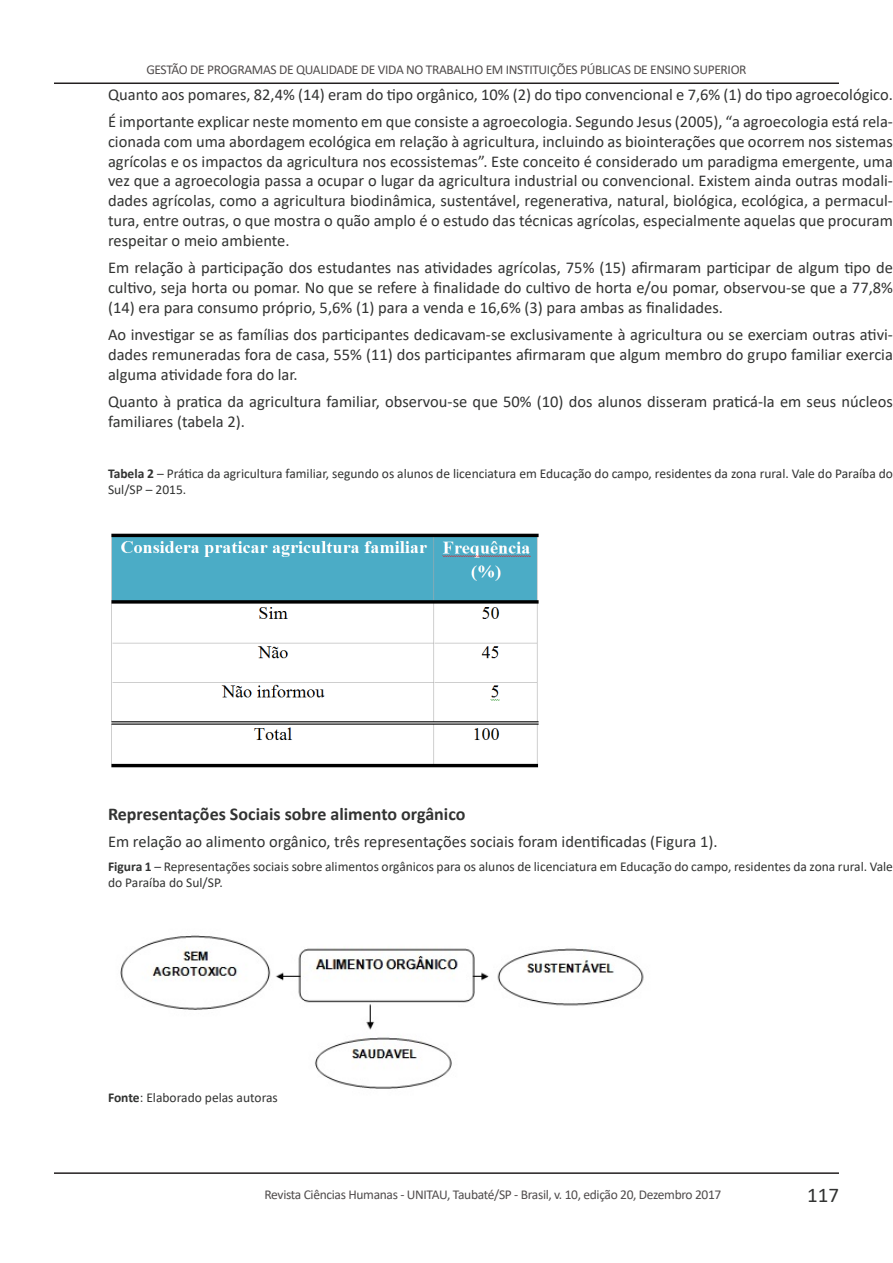
<style>
.page{position:relative;width:893px;height:1263px;background:#fff}
.page>*{position:absolute;margin:0;border:0;box-sizing:border-box;transform-origin:0 0}
.t1{font:21px "Calibri";color:#323332}
.Corpo_Texto_-_Referê{font:700 18px "Calibri";color:#323332}
.Corpo_Texto_-_Referê-2{font:16.5px/19.8px "Calibri";color:#323332;text-align:justify}
.Corpo_Texto_-_Referê-3{font:13.5px/16.2px "Calibri";color:#323332}
.t2{font:13.5px "Calibri";letter-spacing:-.025em;color:#504c4c}
.s1{font-weight:700}
</style>
<div class="page">
<hr style="left:54px;top:83px;width:785px;height:1px;background:#231f20">
<hr style="left:54px;top:1172px;width:785px;height:2px;background:#231f20">
<img style="left:120px;top:935px;width:524px;height:154px">
<img style="left:111px;top:533px;width:428px;height:235px">
<p class="t2" style="left:146px;top:60px;width:602px">GESTÃO DE PROGRAMAS DE QUALIDADE DE VIDA NO TRABALHO EM INSTITUIÇÕES PÚBLICAS DE ENSINO SUPERIOR</p>
<p class="Corpo_Texto_-_Referê-2" style="left:108px;top:84px;width:786px">Quanto aos pomares, 82,4% (14) eram do tipo orgânico, 10% (2) do tipo convencional e 7,6% (1) do tipo agroecológico.</p>
<p class="Corpo_Texto_-_Referê-2" style="left:108px;top:111px;width:786px">É importante explicar neste momento em que consiste a agroecologia. Segundo Jesus (2005), “a agroecologia está rela&shy;cionada com uma abordagem ecológica em relação à agricultura, incluindo as biointerações que ocorrem nos sistemas agrícolas e os impactos da agricultura nos ecossistemas”. Este conceito é considerado um paradigma emergente, uma vez que a agroecologia passa a ocupar o lugar da agricultura industrial ou convencional. Existem ainda outras modali&shy;dades agrícolas, como a agricultura biodinâmica, sustentável, regenerativa, natural, biológica, ecológica, a permacul&shy;tura, entre outras, o que mostra o quão amplo é o estudo das técnicas agrícolas, especialmente aquelas que procuram respeitar o meio ambiente.</p>
<p class="Corpo_Texto_-_Referê-2" style="left:108px;top:257px;width:786px">Em relação à participação dos estudantes nas atividades agrícolas, 75% (15) afirmaram participar de algum tipo de cultivo, seja horta ou pomar. No que se refere à finalidade do cultivo de horta e/ou pomar, observou-se que a 77,8% (14) era para consumo próprio, 5,6% (1) para a venda e 16,6% (3) para ambas as finalidades.</p>
<p class="Corpo_Texto_-_Referê-2" style="left:108px;top:324px;width:786px">Ao investigar se as famílias dos participantes dedicavam-se exclusivamente à agricultura ou se exerciam outras ativi&shy;dades remuneradas fora de casa, 55% (11) dos participantes afirmaram que algum membro do grupo familiar exercia alguma atividade fora do lar.</p>
<p class="Corpo_Texto_-_Referê-2" style="left:108px;top:391px;width:786px">Quanto à pratica da agricultura familiar, observou-se que 50% (10) dos alunos disseram praticá-la em seus núcleos familiares (tabela 2).</p>
<p class="Corpo_Texto_-_Referê-3" style="left:108px;top:465px;width:786px"><span class="s1">Tabela 2</span> – Prática da agricultura familiar, segundo os alunos de licenciatura em Educação do campo, residentes da zona rural. Vale do Paraíba do<br>Sul/SP – 2015.</p>
<p class="Corpo_Texto_-_Referê" style="left:108px;top:801px;width:359px">Representações Sociais sobre alimento orgânico</p>
<p class="Corpo_Texto_-_Referê-2" style="left:108px;top:831px;width:611px">Em relação ao alimento orgânico, três representações sociais foram identificadas (Figura 1).</p>
<p class="Corpo_Texto_-_Referê-3" style="left:108px;top:858px;width:786px"><span class="s1">Figura 1</span> – Representações sociais sobre alimentos orgânicos para os alunos de licenciatura em Educação do campo, residentes da zona rural. Vale do Paraíba do Sul/SP.</p>
<p class="Corpo_Texto_-_Referê-3" style="left:108px;top:1089px;width:171px"><span class="s1">Fonte</span>: Elaborado pelas autoras</p>
<p class="t2" style="left:265px;top:1185px;width:458px">Revista Ciências Humanas - UNITAU, Taubaté/SP - Brasil, v. 10, edição 20, Dezembro 2017</p>
<p class="t1" style="left:807px;top:1180px;width:33px">117</p>
</div>
